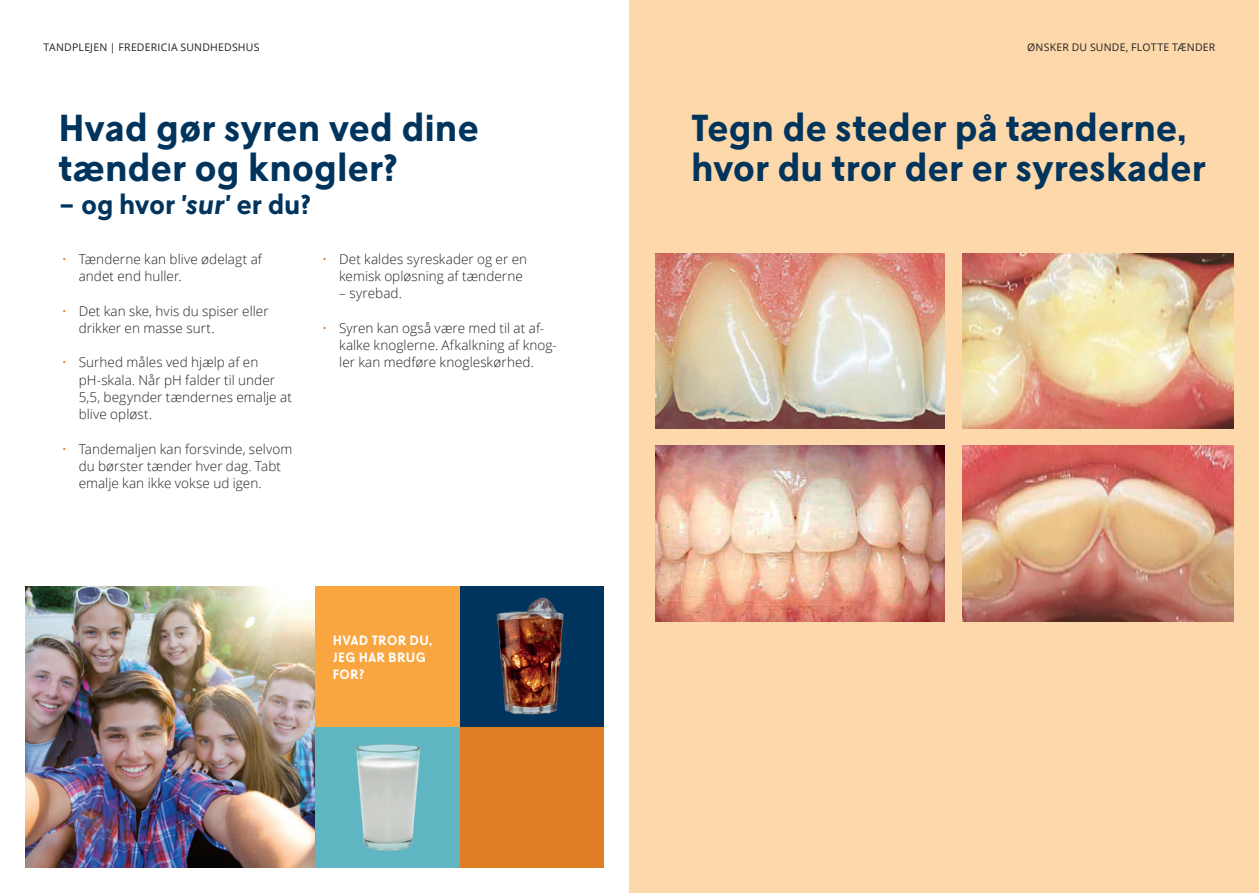
<style>
.page{position:relative;width:1259px;height:893px;background:#fff}
.page>*{position:absolute;margin:0;border:0;box-sizing:border-box;transform-origin:0 0}
.Tandplejen_FS_Rubrik{font:700 37.5px/39.8px "L10";color:#00345c}
.Tandplejen_FS_Lille{font:700 27px "L10";letter-spacing:-.005em;color:#00345c}
.t1{font:300 13.5px/17.2px "Open Sans";letter-spacing:.005em;color:#231f20}
.Tandplejen_FS_Bokste{font:600 13.5px/17.2px "L10";letter-spacing:.025em;color:#fff}
.t2{font:10.5px "Open Sans";letter-spacing:.02em;color:#231f20}
.s1{font-style:italic}
.s2{color:#e07e26}
</style>
<div class="page">
<div style="left:629px;top:0;width:630px;height:893px;background:#fdd8ab"></div>
<img style="left:26px;top:587px;width:289px;height:280px">
<div style="left:459px;top:587px;width:145px;height:140px;background:#00345c"></div>
<div style="left:459px;top:727px;width:145px;height:140px;background:#e07e26"></div>
<div style="left:315px;top:727px;width:144px;height:140px;background:#60b5c3"></div>
<div style="left:315px;top:587px;width:144px;height:140px;background:#f9a641"></div>
<img style="left:326px;top:744px;width:127px;height:124px">
<img style="left:496px;top:597px;width:68px;height:118px">
<img style="left:962px;top:446px;width:271px;height:176px">
<img style="left:962px;top:254px;width:271px;height:175px">
<img style="left:655px;top:254px;width:289px;height:175px">
<img style="left:655px;top:446px;width:289px;height:176px">
<p class="t2" style="left:44px;top:40px;width:217px">TANDPLEJEN | FREDERICIA SUNDHEDSHUS</p>
<p class="t2" style="left:1027px;top:40px;width:190px">ØNSKER DU SUNDE, FLOTTE TÆNDER</p>
<p class="Tandplejen_FS_Rubrik" style="left:58px;top:109px;width:422px">Hvad gør syren ved dine tænder og knogler?</p>
<p class="Tandplejen_FS_Lille" style="left:58px;top:189px;width:254px">- og hvor <span class="s1">'sur'</span> er du?</p>
<p class="t1" style="left:79px;top:250px;width:185px;text-indent:-17px"><span class="s2">•</span> Tænderne kan blive ødelagt af andet end huller.</p>
<p class="t1" style="left:79px;top:302px;width:191px;text-indent:-17px"><span class="s2">•</span> Det kan ske, hvis du spiser eller drikker en masse surt.</p>
<p class="t1" style="left:79px;top:353px;width:215px;text-indent:-17px"><span class="s2">•</span> Surhed måles ved hjælp af en pH-skala. Når pH falder til under<br>5,5, begynder tændernes emalje at blive opløst.</p>
<p class="t1" style="left:79px;top:440px;width:215px;text-indent:-17px"><span class="s2">•</span> Tandemaljen kan forsvinde, selvom du børster tænder hver dag. Tabt emalje kan ikke vokse ud igen.</p>
<p class="t1" style="left:339px;top:250px;width:189px;text-indent:-17px"><span class="s2">•</span> Det kaldes syreskader og er en kemisk opløsning af tænderne</p>
<p class="t1" style="left:339px;top:284px;width:64px">– syrebad.</p>
<p class="t1" style="left:339px;top:319px;width:219px;text-indent:-17px"><span class="s2">•</span> Syren kan også være med til at af&shy;kalke knoglerne. Afkalkning af knog&shy;ler kan medføre knogleskørhed.</p>
<p class="Tandplejen_FS_Bokste" style="left:333px;top:632px;width:101px">HVAD TROR DU,<br>JEG HAR BRUG<br>FOR?</p>
<p class="Tandplejen_FS_Rubrik" style="left:691px;top:109px;width:516px">Tegn de steder på tænderne, hvor du tror der er syreskader</p>
</div>
